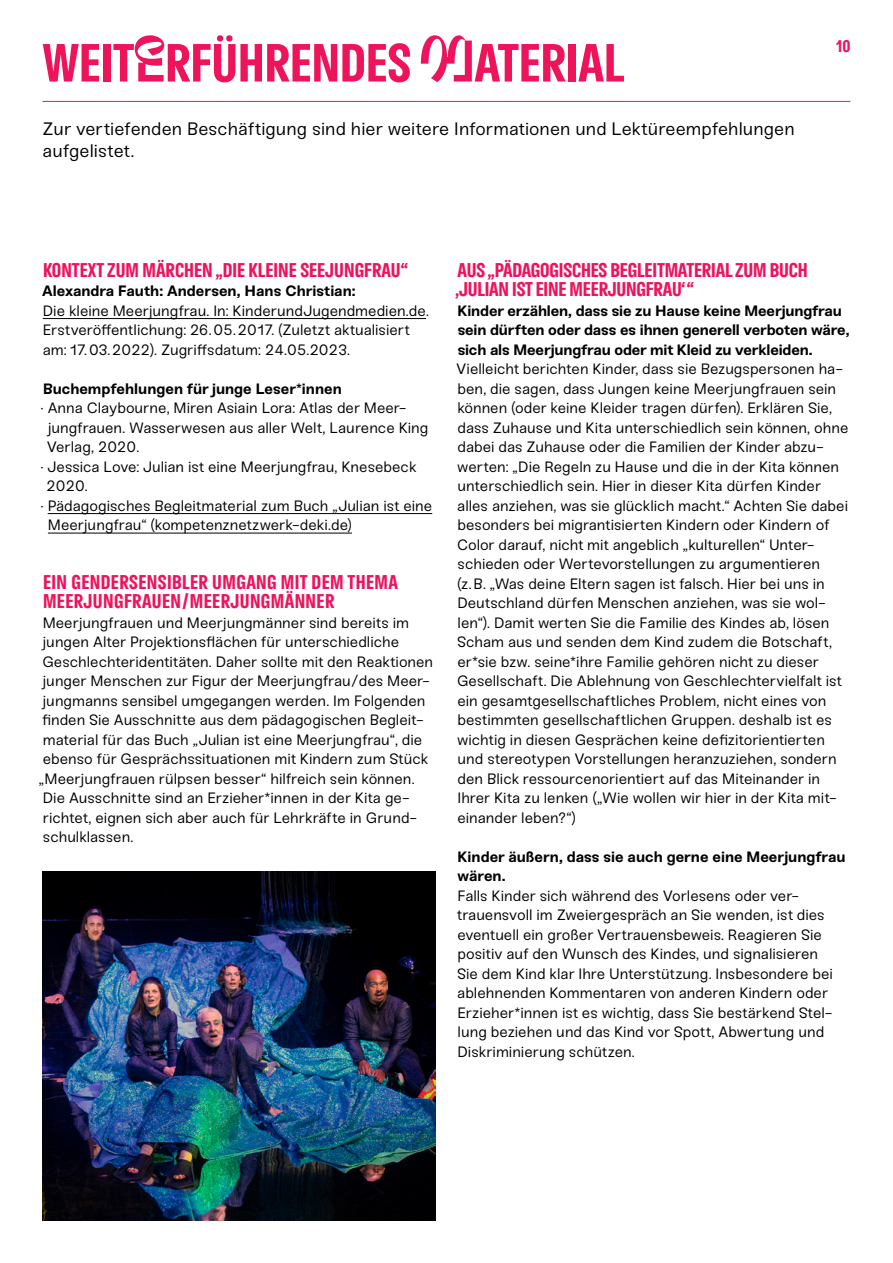
<style>
.page{position:relative;width:893px;height:1263px;background:#fff}
.page>*{position:absolute;margin:0;border:0;box-sizing:border-box;transform-origin:0 0}
.t1{font:52.5px "Parkaue Langulaire";color:#ed145b}
.t2{font:19.5px "Parkaue Langulaire";color:#ed145b}
.t3{font:19.5px/19.5px "Parkaue Langulaire";letter-spacing:.02em;color:#ed145b}
.t4{font:18px/22.5px "Sneak";letter-spacing:.005em;color:#000}
.t5{font:16.5px "Parkaue Langulaire";color:#ed145b}
.t6{font:15px/19.5px "Sneak";color:#000}
.t7{font:700 15px/19.5px "Sneak";letter-spacing:-.01em;color:#000}
</style>
<div class="page">
<hr style="left:43px;top:101px;width:807px;height:1px;background:#ed145b">
<hr style="left:43px;top:318px;width:383px;height:1px;background:#000">
<hr style="left:48px;top:513px;width:384px;height:1px;background:#000">
<hr style="left:48px;top:533px;width:304px;height:1px;background:#000">
<img style="left:43px;top:871px;width:393px;height:349px">
<h1 class="t1" style="left:43px;top:29px;width:583px">WEITERFÜHRENDES MATERIAL</h1>
<p class="t5" style="left:836px;top:36px;width:16px">10</p>
<p class="t4" style="left:43px;top:118px;width:754px">Zur vertiefenden Beschäftigung sind hier weitere Informationen und Lektüreempfehlungen aufgelistet.</p>
<h2 class="t2" style="left:43px;top:257px;width:76px">KONTEXT ZUM</h2>
<h2 class="t2" style="left:143px;top:257px;width:267px">MÄRCHEN „DIE KLEINE SEEJUNGFRAU“</h2>
<p class="t7" style="left:42px;top:281px;width:315px">Alexandra Fauth: Andersen, Hans Christian:</p>
<p class="t6" style="left:43px;top:301px;width:388px">Die kleine Meerjungfrau. In: KinderundJugendmedien.de.<br>Erstveröffentlichung: 26.05.2017. (Zuletzt aktualisiert am: 17.03.2022). Zugriffsdatum: 24.05.2023.</p>
<p class="t7" style="left:43px;top:379px;width:300px">Buchempfehlungen für junge Leser*innen</p>
<p class="t6" style="left:47px;top:398px;width:383px;text-indent:-6px">• Anna Claybourne, Miren Asiain Lora: Atlas der Meer&shy;jungfrauen. Wasserwesen aus aller Welt, Laurence King<br>Verlag, 2020.</p>
<p class="t6" style="left:47px;top:457px;width:371px;text-indent:-6px">• Jessica Love: Julian ist eine Meerjungfrau, Knesebeck<br>2020.</p>
<p class="t6" style="left:48px;top:496px;width:386px;text-indent:-7px">• Pädagogisches Begleitmaterial zum Buch „Julian ist eine<br>Meerjungfrau“ (kompetenznetzwerk-deki.de)</p>
<h2 class="t3" style="left:43px;top:572px;width:356px">EIN GENDERSENSIBLER UMGANG MIT DEM THEMA<br>MEERJUNGFRAUEN / MEERJUNGMÄNNER</h2>
<p class="t6" style="left:39px;top:613px;width:396px">Meerjungfrauen und Meerjungmänner sind bereits im jungen Alter Projektionsflächen für unterschiedliche Geschlechteridentitäten. Daher sollte mit den Reaktionen junger Menschen zur Figur der Meerjungfrau/des Meer&shy;jungmanns sensibel umgegangen werden. Im Folgenden finden Sie Ausschnitte aus dem pädagogischen Begleit&shy;material für das Buch „Julian ist eine Meerjungfrau“, die ebenso für Gesprächssituationen mit Kindern zum Stück „Meerjungfrauen rülpsen besser“ hilfreich sein können.<br>Die Ausschnitte sind an Erzieher*innen in der Kita ge&shy;richtet, eignen sich aber auch für Lehrkräfte in Grund&shy;schulklassen.</p>
<h2 class="t2" style="left:458px;top:257px;width:289px">AUS „PÄDAGOG ISCHES BEGLEITMATERIAL ZUM</h2>
<h2 class="t2" style="left:770px;top:257px;width:37px">BUCH</h2>
<h2 class="t2" style="left:456px;top:277px;width:240px">‚JULIAN IST EINE MEERJUNGFRAU‘ “</h2>
<p class="t7" style="left:458px;top:301px;width:393px">Kinder erzählen, dass sie zu Hause keine Meerjungfrau sein dürften oder dass es ihnen generell verboten wäre, sich als Meerjungfrau oder mit Kleid zu verkleiden.</p>
<p class="t6" style="left:456px;top:359px;width:394px">Vielleicht berichten Kinder, dass sie Bezugspersonen ha&shy;ben, die sagen, dass Jungen keine Meerjungfrauen sein können (oder keine Kleider tragen dürfen). Erklären Sie, dass Zuhause und Kita unterschiedlich sein können, ohne dabei das Zuhause oder die Familien der Kinder abzu&shy;werten: „Die Regeln zu Hause und die in der Kita können unterschiedlich sein. Hier in dieser Kita dürfen Kinder alles anziehen, was sie glücklich macht.“ Achten Sie dabei besonders bei migrantisierten Kindern oder Kindern of Color darauf, nicht mit angeblich „kulturellen“ Unter&shy;schieden oder Wertevorstellungen zu argumentieren (z.B. „Was deine Eltern sagen ist falsch. Hier bei uns in Deutschland dürfen Menschen anziehen, was sie wol&shy;len“). Damit werten Sie die Familie des Kindes ab, lösen Scham aus und senden dem Kind zudem die Botschaft, er*sie bzw. seine*ihre Familie gehören nicht zu dieser Gesellschaft. Die Ablehnung von Geschlechtervielfalt ist ein gesamtgesellschaftliches Problem, nicht eines von bestimmten gesellschaftlichen Gruppen. deshalb ist es wichtig in diesen Gesprächen keine defizitorientierten und stereotypen Vorstellungen heranzuziehen, sondern den Blick ressourcenorientiert auf das Miteinander in Ihrer Kita zu lenken („Wie wollen wir hier in der Kita mit&shy;einander leben?“)</p>
<p class="t7" style="left:458px;top:847px;width:389px">Kinder äußern, dass sie auch gerne eine Meerjungfrau wären.</p>
<p class="t6" style="left:457px;top:886px;width:377px">Falls Kinder sich während des Vorlesens oder ver&shy;trauensvoll im Zweiergespräch an Sie wenden, ist dies eventuell ein großer Vertrauensbeweis. Reagieren Sie positiv auf den Wunsch des Kindes, und signalisieren Sie dem Kind klar Ihre Unterstützung. Insbesondere bei ablehnenden Kommentaren von anderen Kindern oder Erzieher*innen ist es wichtig, dass Sie bestärkend Stel&shy;lung beziehen und das Kind vor Spott, Abwertung und Diskriminierung schützen.</p>
</div>
